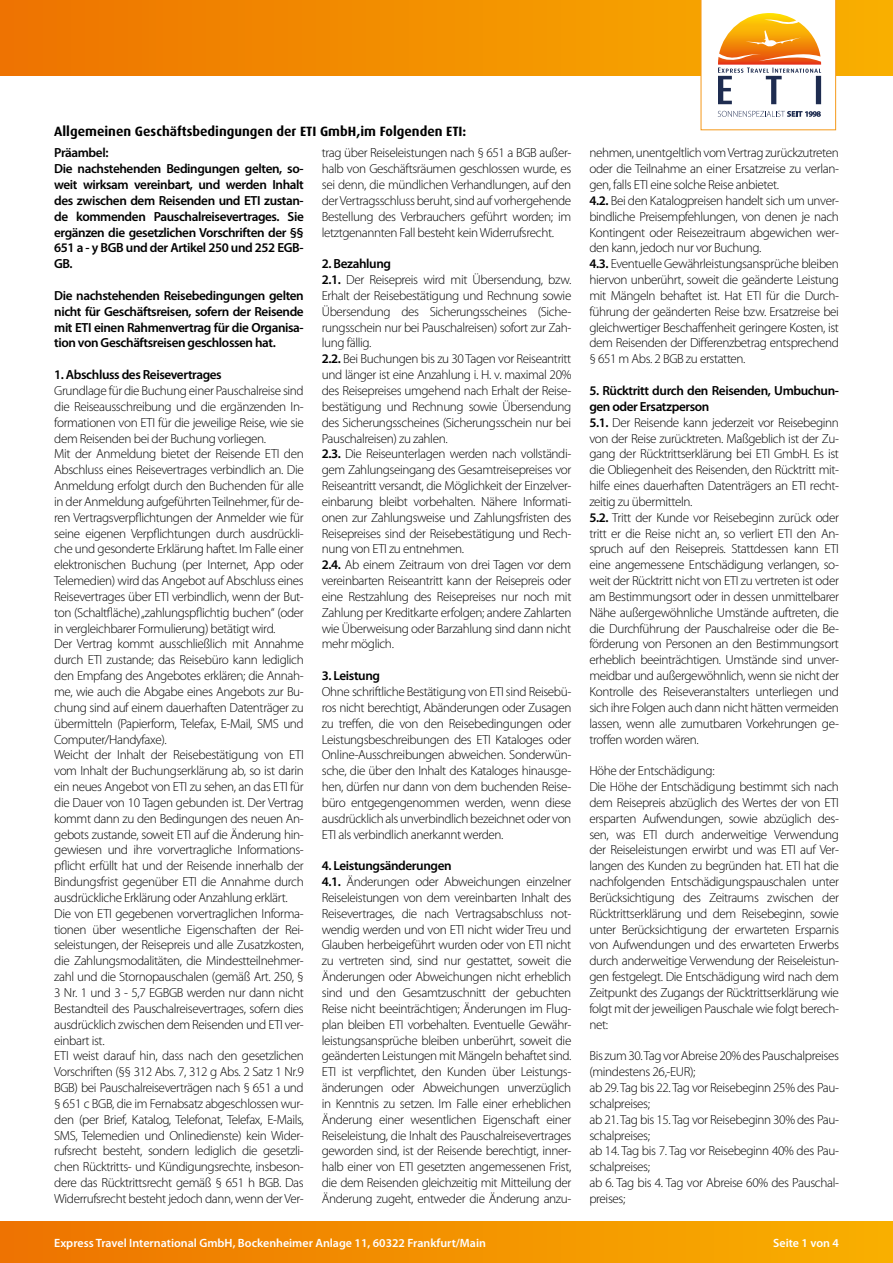
<style>
.page{position:relative;width:893px;height:1263px;background:#fff}
.page>*{position:absolute;margin:0;border:0;box-sizing:border-box;transform-origin:0 0}
.t1{font:700 13.5px "Dax";color:#000}
.t2{font:300 13.2px/15.9px "Myriad Pro";letter-spacing:-.03em;color:#000}
.t3{font:600 13.2px/15.9px "Myriad Pro";letter-spacing:-.03em;color:#000}
.t4{font:600 12px "Myriad Pro";color:#fff}
.s1{font-weight:600}
</style>
<div class="page">
<svg style="left:0;top:0;width:893px;height:76px;background:#f28d00"></svg>
<div style="left:0;top:1221px;width:893px;height:42px;background:linear-gradient(to right,#ed7300,#f9b000)"></div>
<svg style="left:701px;top:0;width:135px;height:130px"></svg>
<p class="t1" style="left:54px;top:123px;width:414px">Allgemeinen Geschäftsbedingungen der ETI GmbH,im Folgenden ETI:</p>
<p class="t3" style="left:54px;top:145px;width:251px">Präambel:<br>Die nachstehenden Bedingungen gelten, so&shy;weit wirksam vereinbart, und werden Inhalt des zwischen dem Reisenden und ETI zustan&shy;de kommenden Pauschalreisevertrages. Sie ergänzen die gesetzlichen Vorschriften der §§ 651 a - y BGB und der Artikel 250 und 252 EGB-GB.</p>
<p class="t3" style="left:54px;top:287px;width:251px;text-align:justify">Die nachstehenden Reisebedingungen gelten nicht für Geschäftsreisen, sofern der Reisende mit ETI einen Rahmenvertrag für die Organisa&shy;tion von Geschäftsreisen geschlossen hat.</p>
<p class="t3" style="left:54px;top:366px;width:169px">1. Abschluss des Reisevertrages</p>
<p class="t2" style="left:54px;top:382px;width:251px">Grundlage für die Buchung einer Pauschalreise sind die Reiseausschreibung und die ergänzenden In&shy;formationen von ETI für die jeweilige Reise, wie sie dem Reisenden bei der Buchung vorliegen.<br>Mit der Anmeldung bietet der Reisende ETI den Abschluss eines Reisevertrages verbindlich an. Die Anmeldung erfolgt durch den Buchenden für alle in der Anmeldung aufgeführten Teilnehmer, für de&shy;ren Vertragsverpflichtungen der Anmelder wie für seine eigenen Verpflichtungen durch ausdrückli&shy;che und gesonderte Erklärung haftet. Im Falle einer elektronischen Buchung (per Internet, App oder Telemedien) wird das Angebot auf Abschluss eines Reisevertrages über ETI verbindlich, wenn der But&shy;ton (Schaltfläche) „zahlungspflichtig buchen“ (oder in vergleichbarer Formulierung) betätigt wird.<br>Der Vertrag kommt ausschließlich mit Annahme durch ETI zustande; das Reisebüro kann lediglich den Empfang des Angebotes erklären; die Annah&shy;me, wie auch die Abgabe eines Angebots zur Bu&shy;chung sind auf einem dauerhaften Datenträger zu übermitteln (Papierform, Telefax, E-Mail, SMS und Computer/Handyfaxe).<br>Weicht der Inhalt der Reisebestätigung von ETI vom Inhalt der Buchungserklärung ab, so ist darin ein neues Angebot von ETI zu sehen, an das ETI für die Dauer von 10 Tagen gebunden ist. Der Vertrag kommt dann zu den Bedingungen des neuen An&shy;gebots zustande, soweit ETI auf die Änderung hin&shy;gewiesen und ihre vorvertragliche Informations&shy;pflicht erfüllt hat und der Reisende innerhalb der Bindungsfrist gegenüber ETI die Annahme durch ausdrückliche Erklärung oder Anzahlung erklärt.<br>Die von ETI gegebenen vorvertraglichen Informa&shy;tionen über wesentliche Eigenschaften der Rei&shy;seleistungen, der Reisepreis und alle Zusatzkosten, die Zahlungsmodalitäten, die Mindestteilnehmer&shy;zahl und die Stornopauschalen (gemäß Art. 250, § 3 Nr. 1 und 3 - 5,7 EGBGB werden nur dann nicht Bestandteil des Pauschalreisevertrages, sofern dies ausdrücklich zwischen dem Reisenden und ETI ver&shy;einbart ist.<br>ETI weist darauf hin, dass nach den gesetzlichen Vorschriften (§§ 312 Abs. 7, 312 g Abs. 2 Satz 1 Nr.9<br>BGB) bei Pauschalreiseverträgen nach § 651 a und § 651 c BGB, die im Fernabsatz abgeschlossen wur&shy;den (per Brief, Katalog, Telefonat, Telefax, E-Mails, SMS, Telemedien und Onlinedienste) kein Wider&shy;rufsrecht besteht, sondern lediglich die gesetzli&shy;chen Rücktritts- und Kündigungsrechte, insbeson&shy;dere das Rücktrittsrecht gemäß § 651 h BGB. Das Widerrufsrecht besteht jedoch dann, wenn der Ver-</p>
<p class="t2" style="left:322px;top:145px;width:251px;text-align:justify">trag über Reiseleistungen nach § 651 a BGB außer&shy;halb von Geschäftsräumen geschlossen wurde, es sei denn, die mündlichen Verhandlungen, auf den der Vertragsschluss beruht, sind auf vorhergehende Bestellung des Verbrauchers geführt worden; im letztgenannten Fall besteht kein Widerrufsrecht.</p>
<p class="t2" style="left:322px;top:256px;width:251px"><span class="s1">2. Bezahlung<br>2.1.</span> Der Reisepreis wird mit Übersendung, bzw.<br>Erhalt der Reisebestätigung und Rechnung sowie Übersendung des Sicherungsscheines (Siche&shy;rungsschein nur bei Pauschalreisen) sofort zur Zah&shy;lung fällig.<br><span class="s1">2.2.</span> Bei Buchungen bis zu 30 Tagen vor Reiseantritt und länger ist eine Anzahlung i. H. v. maximal 20% des Reisepreises umgehend nach Erhalt der Reise&shy;bestätigung und Rechnung sowie Übersendung des Sicherungsscheines (Sicherungsschein nur bei Pauschalreisen) zu zahlen.<br><span class="s1">2.3.</span> Die Reiseunterlagen werden nach vollständi&shy;gem Zahlungseingang des Gesamtreisepreises vor Reiseantritt versandt, die Möglichkeit der Einzelver&shy;einbarung bleibt vorbehalten. Nähere Informati&shy;onen zur Zahlungsweise und Zahlungsfristen des Reisepreises sind der Reisebestätigung und Rech&shy;nung von ETI zu entnehmen.<br><span class="s1">2.4.</span> Ab einem Zeitraum von drei Tagen vor dem vereinbarten Reiseantritt kann der Reisepreis oder eine Restzahlung des Reisepreises nur noch mit Zahlung per Kreditkarte erfolgen; andere Zahlarten wie Überweisung oder Barzahlung sind dann nicht mehr möglich.</p>
<p class="t3" style="left:322px;top:667px;width:60px">3. Leistung</p>
<p class="t2" style="left:322px;top:683px;width:251px;text-align:justify">Ohne schriftliche Bestätigung von ETI sind Reisebü&shy;ros nicht berechtigt, Abänderungen oder Zusagen zu treffen, die von den Reisebedingungen oder Leistungsbeschreibungen des ETI Kataloges oder Online-Ausschreibungen abweichen. Sonderwün&shy;sche, die über den Inhalt des Kataloges hinausge&shy;hen, dürfen nur dann von dem buchenden Reise&shy;büro entgegengenommen werden, wenn diese ausdrücklich als unverbindlich bezeichnet oder von ETI als verbindlich anerkannt werden.</p>
<p class="t2" style="left:322px;top:858px;width:251px"><span class="s1">4. Leistungsänderungen<br>4.1.</span> Änderungen oder Abweichungen einzelner Reiseleistungen von dem vereinbarten Inhalt des Reisevertrages, die nach Vertragsabschluss not&shy;wendig werden und von ETI nicht wider Treu und Glauben herbeigeführt wurden oder von ETI nicht zu vertreten sind, sind nur gestattet, soweit die Änderungen oder Abweichungen nicht erheblich sind und den Gesamtzuschnitt der gebuchten Reise nicht beeinträchtigen; Änderungen im Flug&shy;plan bleiben ETI vorbehalten. Eventuelle Gewähr&shy;leistungsansprüche bleiben unberührt, soweit die geänderten Leistungen mit Mängeln behaftet sind.<br>ETI ist verpflichtet, den Kunden über Leistungs&shy;änderungen oder Abweichungen unverzüglich in Kenntnis zu setzen. Im Falle einer erheblichen Änderung einer wesentlichen Eigenschaft einer Reiseleistung, die Inhalt des Pauschalreisevertrages geworden sind, ist der Reisende berechtigt, inner&shy;halb einer von ETI gesetzten angemessenen Frist, die dem Reisenden gleichzeitig mit Mitteilung der Änderung zugeht, entweder die Änderung anzu-</p>
<p class="t2" style="left:589px;top:145px;width:251px">nehmen, unentgeltlich vom Vertrag zurückzutreten oder die Teilnahme an einer Ersatzreise zu verlan&shy;gen, falls ETI eine solche Reise anbietet.<br><span class="s1">4.2.</span> Bei den Katalogpreisen handelt sich um unver&shy;bindliche Preisempfehlungen, von denen je nach Kontingent oder Reisezeitraum abgewichen wer&shy;den kann, jedoch nur vor Buchung.<br><span class="s1">4.3.</span> Eventuelle Gewährleistungsansprüche bleiben hiervon unberührt, soweit die geänderte Leistung mit Mängeln behaftet ist. Hat ETI für die Durch&shy;führung der geänderten Reise bzw. Ersatzreise bei gleichwertiger Beschaffenheit geringere Kosten, ist dem Reisenden der Differenzbetrag entsprechend § 651 m Abs. 2 BGB zu erstatten.</p>
<p class="t2" style="left:589px;top:382px;width:251px"><span class="s1">5. Rücktritt durch den Reisenden, Umbuchun&shy;gen oder Ersatzperson<br>5.1.</span> Der Reisende kann jederzeit vor Reisebeginn von der Reise zurücktreten. Maßgeblich ist der Zu&shy;gang der Rücktrittserklärung bei ETI GmbH. Es ist die Obliegenheit des Reisenden, den Rücktritt mit&shy;hilfe eines dauerhaften Datenträgers an ETI recht&shy;zeitig zu übermitteln.<br><span class="s1">5.2.</span> Tritt der Kunde vor Reisebeginn zurück oder tritt er die Reise nicht an, so verliert ETI den An&shy;spruch auf den Reisepreis. Stattdessen kann ETI eine angemessene Entschädigung verlangen, so&shy;weit der Rücktritt nicht von ETI zu vertreten ist oder am Bestimmungsort oder in dessen unmittelbarer Nähe außergewöhnliche Umstände auftreten, die die Durchführung der Pauschalreise oder die Be&shy;förderung von Personen an den Bestimmungsort erheblich beeinträchtigen. Umstände sind unver&shy;meidbar und außergewöhnlich, wenn sie nicht der Kontrolle des Reiseveranstalters unterliegen und sich ihre Folgen auch dann nicht hätten vermeiden lassen, wenn alle zumutbaren Vorkehrungen ge&shy;troffen worden wären.</p>
<p class="t2" style="left:589px;top:763px;width:251px">Höhe der Entschädigung:<br>Die Höhe der Entschädigung bestimmt sich nach dem Reisepreis abzüglich des Wertes der von ETI ersparten Aufwendungen, sowie abzüglich des&shy;sen, was ETI durch anderweitige Verwendung der Reiseleistungen erwirbt und was ETI auf Ver&shy;langen des Kunden zu begründen hat. ETI hat die nachfolgenden Entschädigungspauschalen unter Berücksichtigung des Zeitraums zwischen der Rücktrittserklärung und dem Reisebeginn, sowie unter Berücksichtigung der erwarteten Ersparnis von Aufwendungen und des erwarteten Erwerbs durch anderweitige Verwendung der Reiseleistun&shy;gen festgelegt. Die Entschädigung wird nach dem Zeitpunkt des Zugangs der Rücktrittserklärung wie folgt mit der jeweiligen Pauschale wie folgt berech&shy;net:</p>
<p class="t2" style="left:589px;top:1048px;width:251px">Bis zum 30. Tag vor Abreise 20% des Pauschalpreises (mindestens 26,-EUR);<br>ab 29. Tag bis 22. Tag vor Reisebeginn 25% des Pau&shy;schalpreises;<br>ab 21. Tag bis 15. Tag vor Reisebeginn 30% des Pau&shy;schalpreises;<br>ab 14. Tag bis 7. Tag vor Reisebeginn 40% des Pau&shy;schalpreises;<br>ab 6. Tag bis 4. Tag vor Abreise 60% des Pauschal&shy;preises;</p>
<p class="t4" style="left:54px;top:1236px;width:433px">Express Travel International GmbH, Bockenheimer Anlage 11, 60322 Frankfurt/Main</p>
<p class="t4" style="left:773px;top:1236px;width:67px">Seite 1 von 4</p>
</div>
